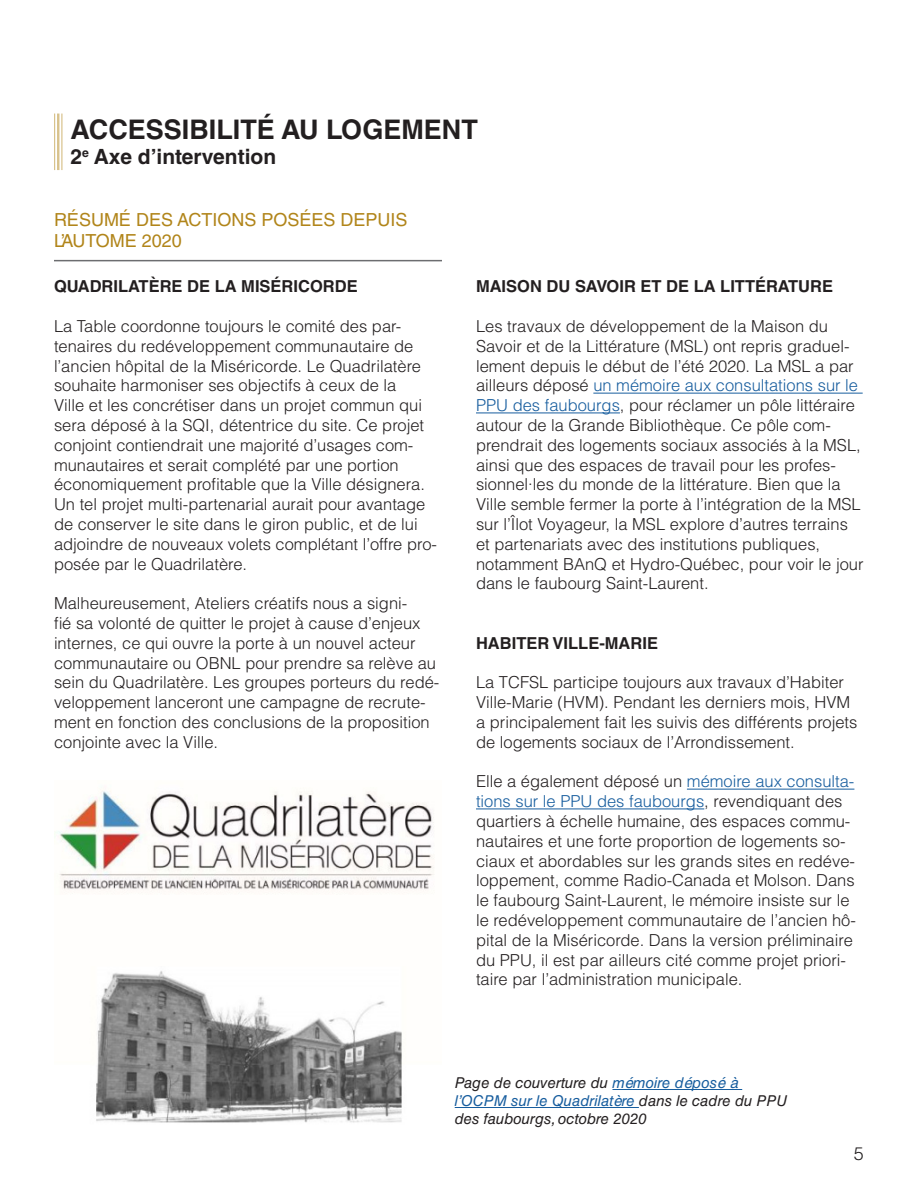
<style>
.page{position:relative;width:918px;height:1188px;background:#fff}
.page>*{position:absolute;margin:0;border:0;box-sizing:border-box;transform-origin:0 0}
.t1{font:700 27px "Helvetica LT Std";color:#231f20}
.t2{font:700 21px "Helvetica LT Std";color:#231f20}
.t3{font:18px/21.6px "Helvetica LT Std";color:#b1851a}
.t4{font:300 18px "Helvetica LT Std";color:#231f20}
.t5{font:300 16.5px/19.8px "Helvetica LT Std";color:#231f20}
.t6{font:700 16.5px "Helvetica LT Std";color:#231f20}
.t7{font:italic 15px/18px "Helvetica LT Std";color:#231f20}
.s1{color:#175d9e}
</style>
<div class="page">
<hr style="left:54px;top:260px;width:388px;height:1px;background:#6c6d70">
<hr style="left:61px;top:114px;width:2px;height:56px;background:#b1851a">
<hr style="left:57px;top:114px;width:2px;height:56px;background:#b1851a">
<hr style="left:54px;top:114px;width:1px;height:56px;background:#b1851a">
<hr style="left:593px;top:393px;width:270px;height:1px;background:#175d9e">
<hr style="left:476px;top:413px;width:144px;height:1px;background:#175d9e">
<hr style="left:687px;top:789px;width:167px;height:1px;background:#175d9e">
<hr style="left:476px;top:809px;width:228px;height:1px;background:#175d9e">
<img style="left:54px;top:790px;width:380px;height:333px">
<hr style="left:612px;top:1089px;width:130px;height:1px;background:#175d9e">
<hr style="left:455px;top:1107px;width:184px;height:1px;background:#175d9e">
<p class="t1" style="left:70px;top:113px;width:409px">ACCESSIBILITÉ AU LOGEMENT</p>
<p class="t2" style="left:70px;top:144px;width:207px">2<sup>e</sup> Axe d’intervention</p>
<p class="t3" style="left:54px;top:208px;width:355px">RÉSUMÉ DES ACTIONS POSÉES DEPUIS<br>L’AUTOME 2020</p>
<p class="t6" style="left:54px;top:277px;width:305px">QUADRILATÈRE DE LA MISÉRICORDE</p>
<p class="t5" style="left:54px;top:316px;width:385px">La Table coordonne toujours le comité des par&shy;tenaires du redéveloppement communautaire de l’ancien hôpital de la Miséricorde. Le Quadrilatère souhaite harmoniser ses objectifs à ceux de la<br>Ville et les concrétiser dans un projet commun qui sera déposé à la SQI, détentrice du site. Ce projet conjoint contiendrait une majorité d’usages com&shy;munautaires et serait complété par une portion économiquement profitable que la Ville désignera.<br>Un tel projet multi-partenarial aurait pour avantage de conserver le site dans le giron public, et de lui adjoindre de nouveaux volets complétant l’offre pro&shy;posée par le Quadrilatère.</p>
<p class="t5" style="left:54px;top:593px;width:387px">Malheureusement, Ateliers créatifs nous a signi-<br>fié sa volonté de quitter le projet à cause d’enjeux internes, ce qui ouvre la porte à un nouvel acteur communautaire ou OBNL pour prendre sa relève au sein du Quadrilatère. Les groupes porteurs du redé&shy;veloppement lanceront une campagne de recrute&shy;ment en fonction des conclusions de la proposition conjointe avec la Ville.</p>
<p class="t6" style="left:476px;top:277px;width:359px">MAISON DU SAVOIR ET DE LA LITTÉRATURE</p>
<p class="t5" style="left:476px;top:316px;width:389px">Les travaux de développement de la Maison du Savoir et de la Littérature (MSL) ont repris graduel&shy;lement depuis le début de l’été 2020. La MSL a par ailleurs déposé <span class="s1">un mémoire aux consultations sur le PPU des faubourgs</span>, pour réclamer un pôle littéraire autour de la Grande Bibliothèque. Ce pôle com&shy;prendrait des logements sociaux associés à la MSL, ainsi que des espaces de travail pour les profes&shy;sionnel·les du monde de la littérature. Bien que la Ville semble fermer la porte à l’intégration de la MSL sur l’Îlot Voyageur, la MSL explore d’autres terrains et partenariats avec des institutions publiques, notamment BAnQ et Hydro-Québec, pour voir le jour dans le faubourg Saint-Laurent.</p>
<p class="t6" style="left:476px;top:633px;width:184px">HABITER VILLE-MARIE</p>
<p class="t5" style="left:476px;top:673px;width:383px">La TCFSL participe toujours aux travaux d’Habiter Ville-Marie (HVM). Pendant les derniers mois, HVM a principalement fait les suivis des différents projets de logements sociaux de l’Arrondissement.</p>
<p class="t5" style="left:476px;top:772px;width:381px">Elle a également déposé un <span class="s1">mémoire aux consulta&shy;tions sur le PPU des faubourgs</span>, revendiquant des quartiers à échelle humaine, des espaces commu&shy;nautaires et une forte proportion de logements so&shy;ciaux et abordables sur les grands sites en redéve&shy;loppement, comme Radio-Canada et Molson. Dans le faubourg Saint-Laurent, le mémoire insiste sur le le redéveloppement communautaire de l’ancien hô&shy;pital de la Miséricorde. Dans la version préliminaire du PPU, il est par ailleurs cité comme projet priori&shy;taire par l’administration municipale.</p>
<p class="t7" style="left:455px;top:1074px;width:334px">Page de couverture du <span class="s1">mémoire déposé à l’OCPM sur le Quadrilatère</span> dans le cadre du PPU des faubourgs, octobre 2020</p>
<p class="t4" style="left:854px;top:1142px;width:12px">5</p>
</div>
